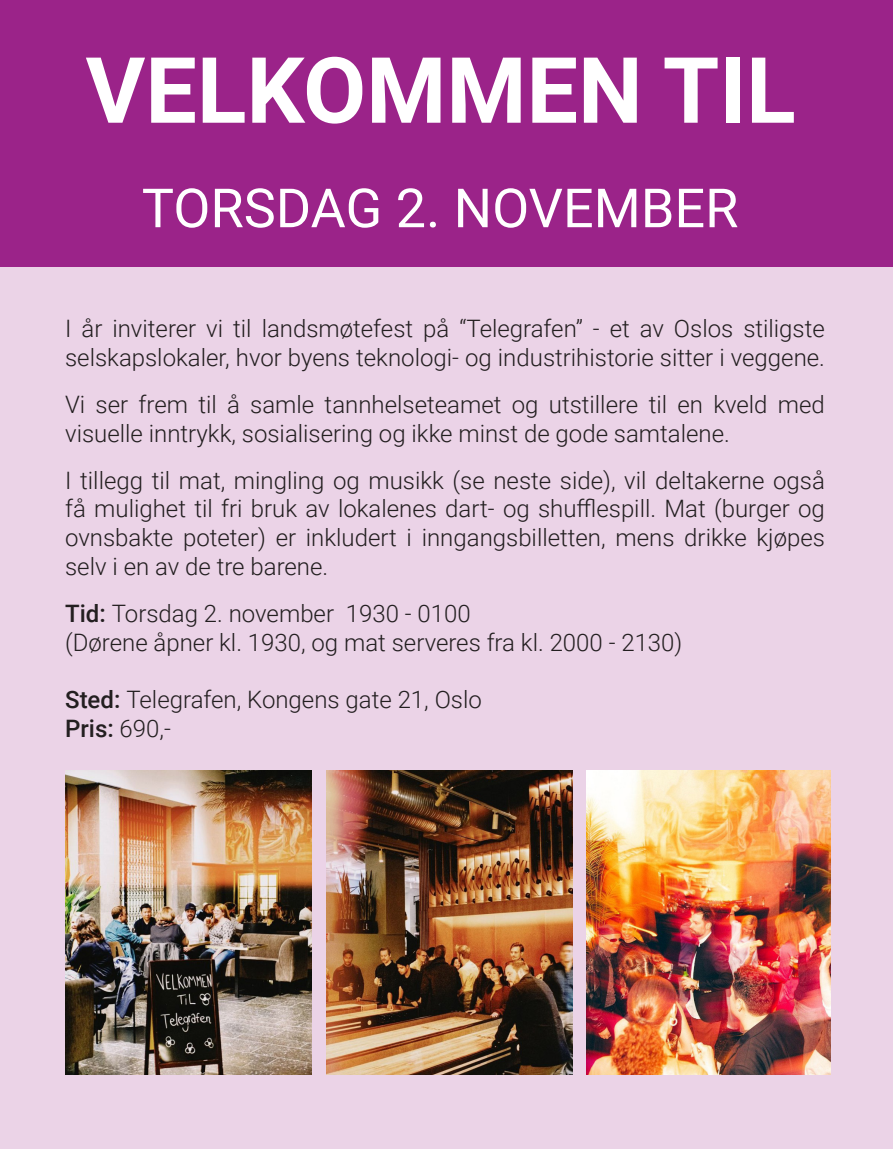
<style>
.page{position:relative;width:893px;height:1149px;background:#fff}
.page>*{position:absolute;margin:0;border:0;box-sizing:border-box;transform-origin:0 0}
.t1{font:700 91.5px "Roboto";color:#fff}
.t2{font:54px "Roboto";color:#fff}
.t3{font:300 24px/28.8px "Roboto";color:#231f20}
.s1{font-weight:500}
</style>
<div class="page">
<div style="left:0;top:0;width:893px;height:266px;background:#9b2389"></div>
<div style="left:0;top:266px;width:892px;height:882px;background:#ebd3e7"></div>
<img style="left:326px;top:770px;width:247px;height:304px">
<img style="left:587px;top:770px;width:244px;height:304px">
<img style="left:65px;top:770px;width:247px;height:304px">
<hr style="left:892px;top:137px;width:1px;height:1011px;background:#9b2389">
<h1 class="t1" style="left:86px;top:26px;width:712px">VELKOMMEN TIL</h1>
<h2 class="t2" style="left:142px;top:170px;width:598px">TORSDAG 2. NOVEMBER</h2>
<p class="t3" style="left:65px;top:313px;width:761px">I år inviterer vi til landsmøtefest på “Telegrafen” - et av Oslos stiligste selskapslokaler, hvor byens teknologi- og industrihistorie sitter i veggene.</p>
<p class="t3" style="left:65px;top:389px;width:761px">Vi ser frem til å samle tannhelseteamet og utstillere til en kveld med visuelle inntrykk, sosialisering og ikke minst de gode samtalene.</p>
<p class="t3" style="left:65px;top:464px;width:761px;text-align:justify">I tillegg til mat, mingling og musikk (se neste side), vil deltakerne også få mulighet til fri bruk av lokalenes dart- og shufflespill. Mat (burger og ovnsbakte poteter) er inkludert i inngangsbilletten, mens drikke kjøpes selv i en av de tre barene.</p>
<p class="t3" style="left:65px;top:597px;width:619px"><span class="s1">Tid:</span> Torsdag 2. november 1930 - 0100<br>(Dørene åpner kl. 1930, og mat serveres fra kl. 2000 - 2130)</p>
<p class="t3" style="left:65px;top:684px;width:418px"><span class="s1">Sted:</span> Telegrafen, Kongens gate 21, Oslo<br><span class="s1">Pris:</span> 690,-</p>
</div>
